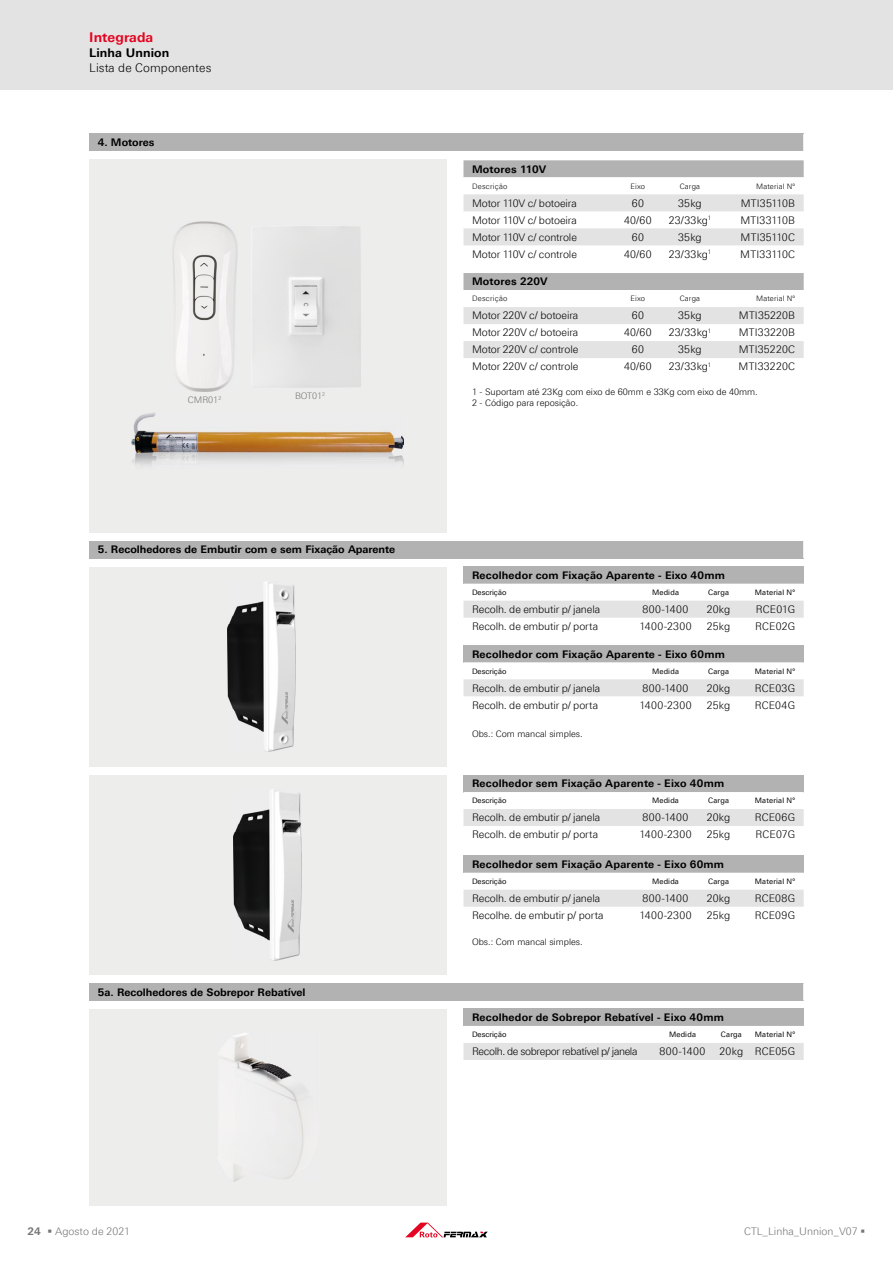
<style>
.page{position:relative;width:893px;height:1263px;background:#fff}
.page>*{position:absolute;margin:0;border:0;box-sizing:border-box;transform-origin:0 0}
.t1{font:700 13.5px "LT Univers Basic";letter-spacing:.005em;color:#e30521}
.t2{font:300 12px "LT Univers Basic";letter-spacing:.005em;color:#000}
.t3{font:700 12px "LT Univers Basic";letter-spacing:.005em;color:#000}
.t4{font:300 10.5px "LT Univers Basic";letter-spacing:-.005em;color:#000}
.t5{font:700 10.5px "LT Univers Basic";letter-spacing:.015em;color:#000}
.t6{font:300 10.5px "LT Univers Basic";letter-spacing:.02em;color:#000}
.t7{font:300 10.5px "LT Univers Basic";color:#747474}
.t8{font:300 10.5px "LT Univers Basic";letter-spacing:.03em;color:#000}
.t9{font:300 10.5px "LT Univers Basic";letter-spacing:-.03em;color:#000}
.t10{font:300 10.5px "LT Univers Basic";letter-spacing:.015em;color:#000}
.t11{font:300 9px/10.8px "LT Univers Basic";color:#000}
.t12{font:300 9px "LT Univers Basic";color:#747474}
.t13{font:7.5px "LT Univers Basic";letter-spacing:.02em;color:#000}
.t14{font:300 7.5px "LT Univers Basic";letter-spacing:.025em;color:#000}
.t15{font:7.5px "LT Univers Basic";color:#000}
.s1{font-weight:700}
</style>
<div class="page">
<div style="left:0;top:0;width:893px;height:89px;background:#e3e3e3"></div>
<svg style="left:405px;top:1222px;width:83px;height:15px"></svg>
<div style="left:89px;top:159px;width:357px;height:374px;background:#ededec"></div>
<div style="left:89px;top:134px;width:715px;height:17px;background:#b2b2b2"></div>
<svg style="left:803px;top:134px;width:1px;height:17px"></svg>
<div style="left:89px;top:775px;width:357px;height:200px;background:#ededec"></div>
<div style="left:89px;top:541px;width:715px;height:17px;background:#b2b2b2"></div>
<svg style="left:803px;top:541px;width:1px;height:17px"></svg>
<div style="left:89px;top:567px;width:357px;height:199px;background:#ededec"></div>
<div style="left:89px;top:1009px;width:357px;height:196px;background:#ededec"></div>
<div style="left:89px;top:983px;width:715px;height:17px;background:#b2b2b2"></div>
<svg style="left:803px;top:983px;width:1px;height:17px"></svg>
<img style="left:222px;top:1033px;width:81px;height:149px">
<img style="left:233px;top:790px;width:69px;height:170px">
<div style="left:463px;top:567px;width:341px;height:17px;background:#b2b2b2"></div>
<div style="left:463px;top:601px;width:341px;height:17px;background:#e3e3e3"></div>
<div style="left:463px;top:775px;width:341px;height:17px;background:#b2b2b2"></div>
<svg style="left:463px;top:792px;width:341px;height:34px"></svg>
<div style="left:463px;top:645px;width:341px;height:17px;background:#b2b2b2"></div>
<svg style="left:463px;top:662px;width:341px;height:34px"></svg>
<div style="left:463px;top:856px;width:341px;height:17px;background:#b2b2b2"></div>
<div style="left:463px;top:890px;width:341px;height:17px;background:#e3e3e3"></div>
<div style="left:463px;top:1009px;width:341px;height:17px;background:#b2b2b2"></div>
<div style="left:463px;top:1043px;width:341px;height:17px;background:#e3e3e3"></div>
<img style="left:227px;top:581px;width:69px;height:171px">
<img style="left:132px;top:413px;width:272px;height:52px">
<img style="left:289px;top:226px;width:72px;height:162px">
<img style="left:173px;top:221px;width:64px;height:170px">
<svg style="left:463px;top:160px;width:341px;height:86px"></svg>
<svg style="left:463px;top:273px;width:341px;height:85px"></svg>
<p class="t1" style="left:89px;top:29px;width:66px">Integrada</p>
<p class="t3" style="left:89px;top:45px;width:82px">Linha Unnion</p>
<p class="t2" style="left:89px;top:60px;width:124px">Lista de Componentes</p>
<p class="t5" style="left:98px;top:136px;width:58px">4. Motores</p>
<p class="t12" style="left:188px;top:394px;width:35px">CMR01<sup>2</sup></p>
<p class="t12" style="left:295px;top:390px;width:32px">BOT01<sup>2</sup></p>
<p class="t5" style="left:98px;top:543px;width:299px">5. Recolhedores de Embutir com e sem Fixação Aparente</p>
<p class="t5" style="left:98px;top:986px;width:209px">5a. Recolhedores de Sobrepor Rebatível</p>
<p class="t7" style="left:28px;top:1225px;width:104px"><span class="s1">24</span> ▪ Agosto de 2021</p>
<p class="t5" style="left:472px;top:163px;width:76px">Motores 110V</p>
<p class="t14" style="left:472px;top:181px;width:37px">Descrição</p>
<p class="t14" style="left:630px;top:181px;width:16px">Eixo</p>
<p class="t14" style="left:680px;top:181px;width:22px">Carga</p>
<p class="t14" style="left:756px;top:181px;width:41px">Material Nº</p>
<p class="t4" style="left:472px;top:197px;width:106px">Motor 110V c/ botoeira</p>
<p class="t4" style="left:632px;top:197px;width:14px">60</p>
<p class="t4" style="left:678px;top:197px;width:25px">35kg</p>
<p class="t6" style="left:741px;top:197px;width:56px">MTI35110B</p>
<p class="t4" style="left:472px;top:214px;width:106px">Motor 110V c/ botoeira</p>
<p class="t4" style="left:624px;top:214px;width:29px">40/60</p>
<p class="t4" style="left:669px;top:214px;width:44px">23/33kg<sup>1</sup></p>
<p class="t6" style="left:740px;top:214px;width:56px">MTI33110B</p>
<p class="t4" style="left:472px;top:231px;width:106px">Motor 110V c/ controle</p>
<p class="t4" style="left:632px;top:231px;width:14px">60</p>
<p class="t4" style="left:678px;top:231px;width:25px">35kg</p>
<p class="t6" style="left:741px;top:231px;width:56px">MTI35110C</p>
<p class="t4" style="left:472px;top:248px;width:106px">Motor 110V c/ controle</p>
<p class="t4" style="left:624px;top:248px;width:29px">40/60</p>
<p class="t4" style="left:669px;top:248px;width:44px">23/33kg<sup>1</sup></p>
<p class="t6" style="left:740px;top:248px;width:56px">MTI33110C</p>
<p class="t5" style="left:472px;top:275px;width:77px">Motores 220V</p>
<p class="t14" style="left:472px;top:294px;width:37px">Descrição</p>
<p class="t14" style="left:630px;top:294px;width:16px">Eixo</p>
<p class="t14" style="left:680px;top:294px;width:22px">Carga</p>
<p class="t14" style="left:756px;top:294px;width:41px">Material Nº</p>
<p class="t4" style="left:472px;top:309px;width:108px">Motor 220V c/ botoeira</p>
<p class="t4" style="left:632px;top:309px;width:14px">60</p>
<p class="t4" style="left:678px;top:309px;width:25px">35kg</p>
<p class="t6" style="left:739px;top:309px;width:58px">MTI35220B</p>
<p class="t4" style="left:472px;top:326px;width:108px">Motor 220V c/ botoeira</p>
<p class="t4" style="left:624px;top:326px;width:29px">40/60</p>
<p class="t4" style="left:669px;top:326px;width:44px">23/33kg<sup>1</sup></p>
<p class="t6" style="left:739px;top:326px;width:58px">MTI33220B</p>
<p class="t4" style="left:472px;top:343px;width:108px">Motor 220V c/ controle</p>
<p class="t4" style="left:632px;top:343px;width:14px">60</p>
<p class="t4" style="left:678px;top:343px;width:25px">35kg</p>
<p class="t6" style="left:739px;top:343px;width:58px">MTI35220C</p>
<p class="t4" style="left:472px;top:360px;width:108px">Motor 220V c/ controle</p>
<p class="t4" style="left:624px;top:360px;width:29px">40/60</p>
<p class="t4" style="left:669px;top:360px;width:44px">23/33kg<sup>1</sup></p>
<p class="t6" style="left:738px;top:360px;width:58px">MTI33220C</p>
<p class="t11" style="left:472px;top:386px;width:287px">1 - Suportam até 23Kg com eixo de 60mm e 33Kg com eixo de 40mm.<br>2 - Código para reposição.</p>
<p class="t5" style="left:472px;top:569px;width:254px">Recolhedor com Fixação Aparente - Eixo 40mm</p>
<p class="t15" style="left:472px;top:588px;width:36px">Descrição</p>
<p class="t13" style="left:652px;top:588px;width:28px">Medida</p>
<p class="t13" style="left:708px;top:588px;width:23px">Carga</p>
<p class="t13" style="left:755px;top:588px;width:42px">Material Nº</p>
<p class="t4" style="left:472px;top:603px;width:130px">Recolh. de embutir p/ janela</p>
<p class="t4" style="left:643px;top:603px;width:47px">800-1400</p>
<p class="t4" style="left:707px;top:603px;width:25px">20kg</p>
<p class="t4" style="left:756px;top:603px;width:41px">RCE01G</p>
<p class="t4" style="left:472px;top:620px;width:128px">Recolh. de embutir p/ porta</p>
<p class="t8" style="left:639px;top:620px;width:54px">1400-2300</p>
<p class="t4" style="left:707px;top:620px;width:25px">25kg</p>
<p class="t4" style="left:755px;top:620px;width:42px">RCE02G</p>
<p class="t5" style="left:472px;top:647px;width:254px">Recolhedor com Fixação Aparente - Eixo 60mm</p>
<p class="t15" style="left:472px;top:666px;width:36px">Descrição</p>
<p class="t13" style="left:652px;top:666px;width:28px">Medida</p>
<p class="t13" style="left:708px;top:666px;width:23px">Carga</p>
<p class="t13" style="left:755px;top:666px;width:42px">Material Nº</p>
<p class="t4" style="left:472px;top:682px;width:130px">Recolh. de embutir p/ janela</p>
<p class="t4" style="left:643px;top:682px;width:47px">800-1400</p>
<p class="t4" style="left:707px;top:682px;width:25px">20kg</p>
<p class="t4" style="left:755px;top:682px;width:42px">RCE03G</p>
<p class="t4" style="left:472px;top:699px;width:128px">Recolh. de embutir p/ porta</p>
<p class="t8" style="left:639px;top:699px;width:54px">1400-2300</p>
<p class="t4" style="left:707px;top:699px;width:25px">25kg</p>
<p class="t4" style="left:755px;top:699px;width:42px">RCE04G</p>
<p class="t11" style="left:472px;top:728px;width:112px">Obs.: Com mancal simples.</p>
<p class="t5" style="left:472px;top:777px;width:254px">Recolhedor sem Fixação Aparente - Eixo 40mm</p>
<p class="t15" style="left:472px;top:796px;width:36px">Descrição</p>
<p class="t13" style="left:652px;top:796px;width:28px">Medida</p>
<p class="t13" style="left:708px;top:796px;width:23px">Carga</p>
<p class="t13" style="left:755px;top:796px;width:42px">Material Nº</p>
<p class="t4" style="left:472px;top:811px;width:130px">Recolh. de embutir p/ janela</p>
<p class="t4" style="left:643px;top:811px;width:47px">800-1400</p>
<p class="t4" style="left:707px;top:811px;width:25px">20kg</p>
<p class="t4" style="left:755px;top:811px;width:42px">RCE06G</p>
<p class="t4" style="left:472px;top:828px;width:128px">Recolh. de embutir p/ porta</p>
<p class="t8" style="left:639px;top:828px;width:54px">1400-2300</p>
<p class="t4" style="left:707px;top:828px;width:25px">25kg</p>
<p class="t4" style="left:755px;top:828px;width:41px">RCE07G</p>
<p class="t5" style="left:472px;top:858px;width:254px">Recolhedor sem Fixação Aparente - Eixo 60mm</p>
<p class="t15" style="left:472px;top:877px;width:36px">Descrição</p>
<p class="t13" style="left:652px;top:877px;width:28px">Medida</p>
<p class="t13" style="left:708px;top:877px;width:23px">Carga</p>
<p class="t13" style="left:755px;top:877px;width:42px">Material Nº</p>
<p class="t4" style="left:472px;top:892px;width:130px">Recolh. de embutir p/ janela</p>
<p class="t4" style="left:643px;top:892px;width:47px">800-1400</p>
<p class="t4" style="left:707px;top:892px;width:25px">20kg</p>
<p class="t4" style="left:755px;top:892px;width:42px">RCE08G</p>
<p class="t4" style="left:472px;top:909px;width:133px">Recolhe. de embutir p/ porta</p>
<p class="t8" style="left:639px;top:909px;width:54px">1400-2300</p>
<p class="t4" style="left:707px;top:909px;width:25px">25kg</p>
<p class="t4" style="left:755px;top:909px;width:42px">RCE09G</p>
<p class="t11" style="left:472px;top:936px;width:112px">Obs.: Com mancal simples.</p>
<p class="t5" style="left:472px;top:1011px;width:253px">Recolhedor de Sobrepor Rebatível - Eixo 40mm</p>
<p class="t15" style="left:472px;top:1030px;width:36px">Descrição</p>
<p class="t13" style="left:669px;top:1030px;width:28px">Medida</p>
<p class="t13" style="left:721px;top:1030px;width:23px">Carga</p>
<p class="t13" style="left:755px;top:1030px;width:42px">Material Nº</p>
<p class="t9" style="left:472px;top:1045px;width:167px">Recolh. de sobrepor rebatível p/ janela</p>
<p class="t4" style="left:660px;top:1045px;width:47px">800-1400</p>
<p class="t10" style="left:720px;top:1045px;width:77px">20kg RCE05G</p>
<p class="t7" style="left:744px;top:1225px;width:123px">CTL_Linha_Unnion_V07 ▪</p>
</div>
